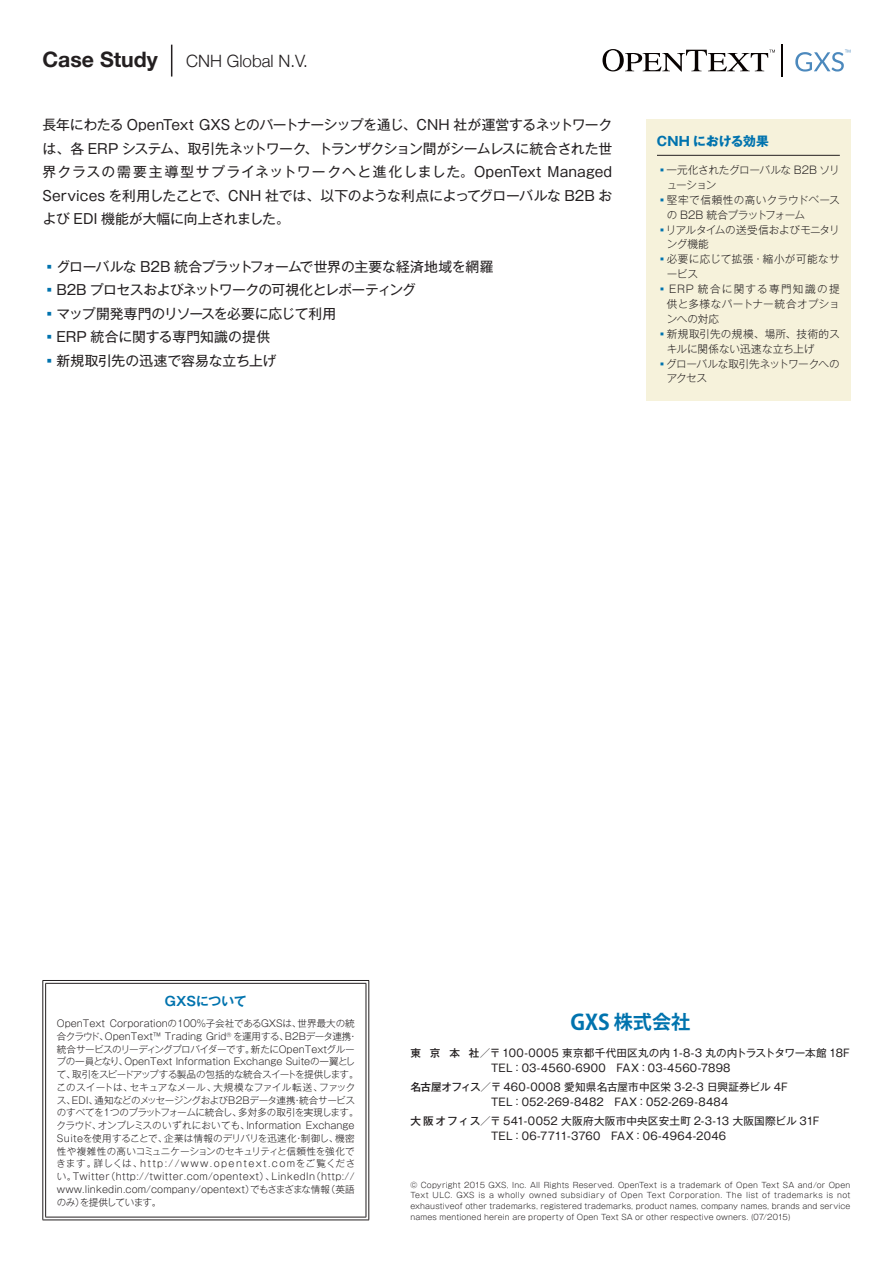
<style>
.page{position:relative;width:893px;height:1263px;background:#fff}
.page>*{position:absolute;margin:0;border:0;box-sizing:border-box;transform-origin:0 0}
.t1{font:700 21.3px "Helvetica Neue";color:#231f20}
.t2{font:700 19.2px "Koz Go Pro";color:#0073ae}
.t3{font:300 16.95px "Helvetica Neue";color:#231f20}
.t4{font:13.8px/23.5px "Gothic MB101 Pro";letter-spacing:-.02em;color:#231f20;text-align:justify}
.t5{font:13.8px "Gothic MB101 Pro";color:#231f20}
.t6{font:13.8px "Gothic MB101 Pro";letter-spacing:-.045em;color:#231f20}
.t7{font:700 12.75px "Gothic MB101 Pro";letter-spacing:.005em;color:#0073ae}
.t8{font:700 12.75px "Gothic MB101 Pro De";letter-spacing:-.005em;color:#0073ae}
.t9{font:10.65px/14.9px "Gothic MB101 Pro";letter-spacing:.02em;color:#231f20}
.t10{font:300 10.65px/14.9px "Gothic MB101 Pro";letter-spacing:.005em;color:#231f20}
.t11{font:300 10.65px/14.9px "Gothic MB101 Pro";letter-spacing:-.04em;color:#231f20}
.t12{font:300 10.65px/14.9px "Gothic MB101 Pro";letter-spacing:-.03em;color:#231f20}
.t13{font:300 10.65px/14.9px "Gothic MB101 Pro";letter-spacing:-.035em;color:#231f20}
.t14{font:300 10.65px/14.9px "Gothic MB101 Pro";letter-spacing:.03em;color:#231f20}
.t15{font:300 9.6px/12.8px "Gothic MB101 Pro";color:#231f20}
.t16{font:300 7.8px/10.6px "Gothic MB101 Pro";letter-spacing:.02em;color:#231f20;text-align:justify}
.s1{color:#0073ae}
.s2{font-size:21.3px}
.s3{font-weight:500}
</style>
<div class="page">
<hr style="left:171px;top:45px;width:1px;height:32px;background:#231f20">
<hr style="left:782px;top:44px;width:1px;height:32px;background:#080302">
<svg style="left:602px;top:49px;width:173px;height:23px"></svg>
<svg style="left:795px;top:50px;width:55px;height:22px"></svg>
<div style="left:646px;top:119px;width:204px;height:282px;background:#f6f2db"></div>
<hr style="left:657px;top:155px;width:183px;height:1px;background:#231f20">
<hr style="left:43px;top:980px;width:326px;height:1px;background:#231f20">
<hr style="left:45px;top:983px;width:321px;height:1px;background:#231f20">
<hr style="left:43px;top:981px;width:1px;height:238px;background:#231f20">
<hr style="left:45px;top:983px;width:1px;height:234px;background:#231f20">
<hr style="left:366px;top:983px;width:1px;height:234px;background:#231f20">
<hr style="left:369px;top:981px;width:1px;height:238px;background:#231f20">
<hr style="left:45px;top:1217px;width:321px;height:1px;background:#231f20">
<hr style="left:43px;top:1219px;width:326px;height:1px;background:#231f20">
<h1 class="t1" style="left:43px;top:46px;width:117px">Case Study</h1>
<h3 class="t3" style="left:186px;top:50px;width:123px">CNH Global N.V.</h3>
<h3 class="t4" style="left:43px;top:111px;width:571px">長年にわたる OpenText GXS とのパートナーシップを通じ、CNH 社が運営するネットワークは、各 ERP システム、取引先ネットワーク、トランザクション間がシームレスに統合された世界クラスの需要主導型サプライネットワークへと進化しました。OpenText Managed Services を利用したことで、CNH 社では、以下のような利点によってグローバルな B2B および EDI 機能が大幅に向上されました。</h3>
<h3 class="t4" style="left:43px;top:253px;width:452px"><span class="s1">▪</span>グローバルな B2B 統合プラットフォームで世界の主要な経済地域を網羅</h3>
<h3 class="t6" style="left:43px;top:278px;width:375px"><span class="s1">▪</span>B2B プロセスおよびネットワークの可視化とレポーティング</h3>
<h3 class="t4" style="left:43px;top:300px;width:295px"><span class="s1">▪</span>マップ開発専門のリソースを必要に応じて利用</h3>
<h3 class="t5" style="left:43px;top:326px;width:229px"><span class="s1">▪</span>ERP 統合に関する専門知識の提供</h3>
<h3 class="t5" style="left:43px;top:349px;width:235px"><span class="s1">▪</span>新規取引先の迅速で容易な立ち上げ</h3>
<h3 class="t7" style="left:657px;top:131px;width:113px">CNH における効果</h3>
<p class="t11" style="left:667px;top:161px;width:175px;text-indent:-10px"><span class="s1">▪</span>一元化されたグローバルな B2B ソリューション</p>
<p class="t10" style="left:667px;top:191px;width:175px;text-indent:-10px"><span class="s1">▪</span>堅牢で信頼性の高いクラウドベースの B2B 統合プラットフォーム</p>
<p class="t12" style="left:667px;top:221px;width:175px;text-indent:-10px"><span class="s1">▪</span>リアルタイムの送受信およびモニタリング機能</p>
<p class="t14" style="left:667px;top:250px;width:175px;text-indent:-10px"><span class="s1">▪</span>必要に応じて拡張・縮小が可能なサービス</p>
<p class="t10" style="left:667px;top:280px;width:175px;text-align:justify;text-indent:-10px"><span class="s1">▪</span>ERP 統合に関する専門知識の提供と多様なパートナー統合オプションへの対応</p>
<p class="t10" style="left:667px;top:325px;width:175px;text-indent:-10px"><span class="s1">▪</span>新規取引先の規模、場所、技術的スキルに関係ない迅速な立ち上げ</p>
<p class="t13" style="left:667px;top:355px;width:175px;text-indent:-10px"><span class="s1">▪</span>グローバルな取引先ネットワークへのアクセス</p>
<h3 class="t8" style="left:165px;top:990px;width:83px">GXSについて</h3>
<p class="t15" style="left:56px;top:1016px;width:304px">OpenText Corporationの100%子会社であるGXSは、世界最大の統合クラウド、OpenText™ Trading Grid<sup>®</sup> を運用する、B2Bデータ連携・統合サービスのリーディングプロバイダーです。新たにOpenTextグループの一員となり、OpenText Information Exchange Suiteの一翼として、取引をスピードアップする製品の包括的な統合スイートを提供します。このスイートは、セキュアなメール、大規模なファイル転送、ファックス、EDI、通知などのメッセージングおよびB2Bデータ連携・統合サービスのすべてを1つのプラットフォームに統合し、多対多の取引を実現します。クラウド、オンプレミスのいずれにおいても、Information Exchange Suiteを使用することで、企業は情報のデリバリを迅速化・制御し、機密性や複雑性の高いコミュニケーションのセキュリティと信頼性を強化できます。詳しくは、http://www.opentext.comをご覧ください。Twitter（http://twitter.com/opentext）、LinkedIn（http:// www.linkedin.com/company/opentext）でもさまざまな情報（英語のみ）を提供しています。</p>
<h2 class="t2" style="left:570px;top:1009px;width:121px"><span class="s2">GXS</span> 株式会社</h2>
<p class="t9" style="left:491px;top:1044px;width:360px;text-indent:-81px"><span class="s3">東 京 本 社</span>／〒100-0005 東京都千代田区丸の内 1-8-3 丸の内トラストタワー本館 18F<br>TEL：03-4560-6900　FAX：03-4560-7898</p>
<p class="t9" style="left:491px;top:1078px;width:298px;text-indent:-81px"><span class="s3">名古屋オフィス</span>／〒 460-0008 愛知県名古屋市中区栄 3-2-3 日興証券ビル 4F<br>TEL：052-269-8482　FAX：052-269-8484</p>
<p class="t9" style="left:491px;top:1112px;width:330px;text-indent:-81px"><span class="s3">大阪オフィス</span>／〒 541-0052 大阪府大阪市中央区安土町 2-3-13 大阪国際ビル 31F<br>TEL：06-7711-3760　FAX：06-4964-2046</p>
<p class="t16" style="left:410px;top:1178px;width:442px">© Copyright 2015 GXS, Inc. All Rights Reserved. OpenText is a trademark of Open Text SA and/or Open Text ULC. GXS is a wholly owned subsidiary of Open Text Corporation. The list of trademarks is not exhaustiveof other trademarks, registered trademarks, product names, company names, brands and service names mentioned herein are property of Open Text SA or other respective owners. (07/2015)</p>
</div>
